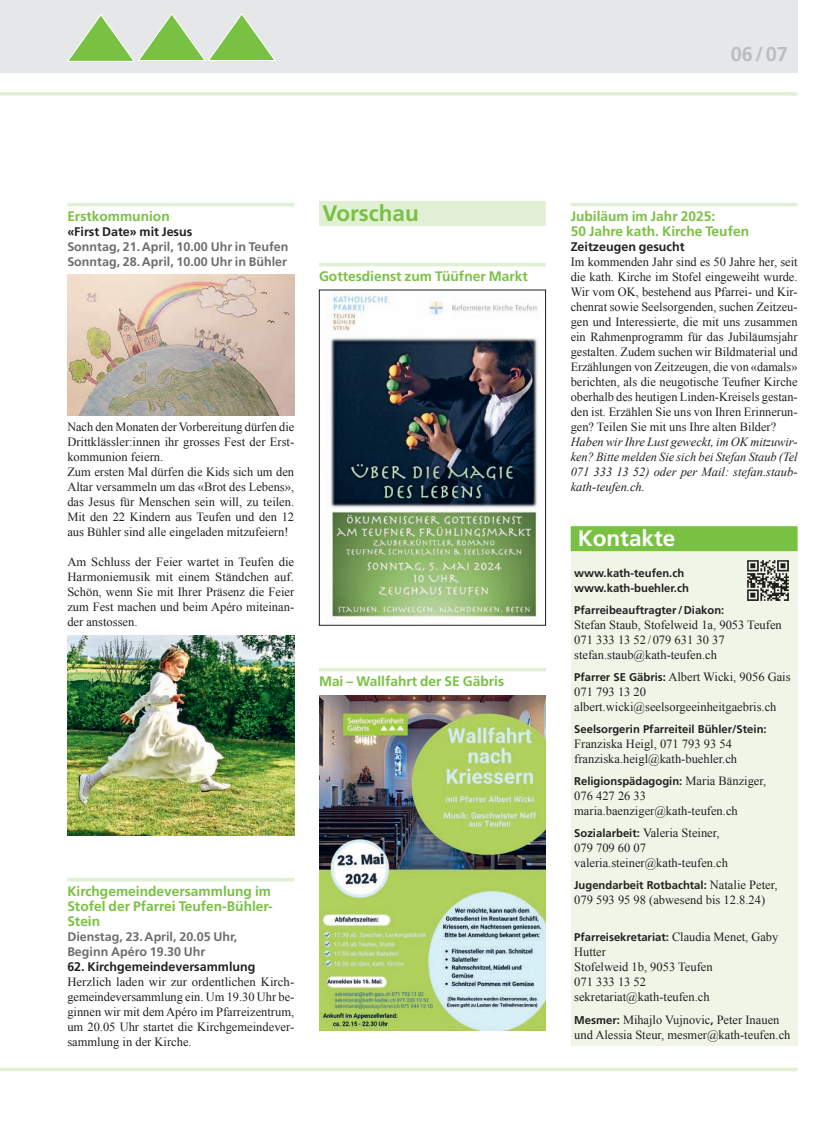
<style>
.page{position:relative;width:833px;height:1134px;background:#fff}
.page>*{position:absolute;margin:0;border:0;box-sizing:border-box;transform-origin:0 0}
.t1{font:700 22.5px "Frutiger LT Std";color:#79c142}
.t2{font:700 22.5px "Frutiger LT Std";color:#fff}
.t3{font:700 20px "Frutiger LT Std";color:#bcbdc0}
.t4{font:700 13.75px/15px "Frutiger LT Std";color:#79c142;text-align:justify}
.t5{font:12.5px/15px "Times New Roman";color:#231f20}
.t6{font:italic 12.5px/15px "Times New Roman";color:#231f20;text-align:justify}
.t7{font:700 12.5px/15px "Frutiger LT Std";color:#6c6d70}
.t8{font:700 12.5px "Frutiger LT Std";color:#231f20}
.t9{font:700 11.25px/15px "Frutiger LT Std";color:#231f20}
.s1{font-family:"Frutiger LT Std";font-weight:700;font-size:11.25px}
.s2{font-family:"Times New Roman";font-weight:400;font-size:12.5px}
</style>
<div class="page">
<div style="left:0;top:0;width:797px;height:73px;background:#e6e7e9"></div>
<hr style="left:0;top:92px;width:797px;height:4px;background:#e1efd4">
<svg style="left:67px;top:14px;width:208px;height:48px"></svg>
<hr style="left:0;top:1068px;width:797px;height:3px;background:#e1efd4">
<hr style="left:67px;top:203px;width:227px;height:3px;background:#e1efd4">
<hr style="left:67px;top:878px;width:227px;height:3px;background:#e1efd4">
<img style="left:67px;top:275px;width:227px;height:141px">
<img style="left:67px;top:635px;width:227px;height:201px">
<div style="left:319px;top:201px;width:227px;height:25px;background:#e1efd4"></div>
<hr style="left:319px;top:263px;width:227px;height:3px;background:#e1efd4">
<hr style="left:319px;top:668px;width:227px;height:3px;background:#e1efd4">
<img style="left:330px;top:293px;width:209px;height:327px">
<div style="left:319px;top:290px;width:227px;height:336px;border:1px solid #231f20"></div>
<img style="left:319px;top:696px;width:227px;height:335px">
<hr style="left:570px;top:203px;width:227px;height:3px;background:#e1efd4">
<div style="left:570px;top:529px;width:227px;height:517px;background:#eff6e8"></div>
<div style="left:570px;top:526px;width:227px;height:25px;background:#79c142"></div>
<img style="left:748px;top:560px;width:40px;height:40px">
<h2 class="t3" style="left:730px;top:42px;width:59px">06/07</h2>
<p class="t4" style="left:67px;top:208px;width:104px">Erstkommunion</p>
<p class="t8" style="left:67px;top:224px;width:127px">«First Date» mit Jesus</p>
<p class="t7" style="left:67px;top:239px;width:223px">Sonntag, 21.April, 10.00 Uhr in Teufen<br>Sonntag, 28.April, 10.00 Uhr in Bühler</p>
<h1 class="t1" style="left:322px;top:199px;width:98px">Vorschau</h1>
<p class="t4" style="left:319px;top:268px;width:210px">Gottesdienst zum Tüüfner Markt</p>
<p class="t5" style="left:67px;top:419px;width:228px">Nach den Monaten der Vorbereitung dürfen die Drittklässler:innen ihr grosses Fest der Erst&shy;kommunion feiern.<br>Zum ersten Mal dürfen die Kids sich um den Altar versammeln um das «Brot des Lebens», das Jesus für Menschen sein will, zu teilen.<br>Mit den 22 Kindern aus Teufen und den 12 aus Bühler sind alle eingeladen mitzufeiern!</p>
<p class="t5" style="left:67px;top:554px;width:228px;text-align:justify">Am Schluss der Feier wartet in Teufen die Harmoniemusik mit einem Ständchen auf.<br>Schön, wenn Sie mit Ihrer Präsenz die Feier zum Fest machen und beim Apéro miteinan&shy;der anstossen.</p>
<p class="t4" style="left:319px;top:673px;width:187px">Mai – Wallfahrt der SE Gäbris</p>
<p class="t4" style="left:67px;top:883px;width:207px">Kirchgemeindeversammlung im Stofel der Pfarrei Teufen-Bühler-Stein</p>
<p class="t7" style="left:67px;top:929px;width:171px">Dienstag, 23.April, 20.05 Uhr,<br>Beginn Apéro 19.30 Uhr</p>
<p class="t8" style="left:67px;top:959px;width:190px">62. Kirchgemeindeversammlung</p>
<p class="t5" style="left:67px;top:974px;width:228px;text-align:justify">Herzlich laden wir zur ordentlichen Kirch&shy;gemeindeversammlung ein. Um 19.30 Uhr be&shy;ginnen wir mit dem Apéro im Pfarreizentrum, um 20.05 Uhr startet die Kirchgemeindever&shy;sammlung in der Kirche.</p>
<p class="t4" style="left:570px;top:208px;width:180px">Jubiläum im Jahr 2025:<br>50 Jahre kath. Kirche Teufen</p>
<p class="t8" style="left:570px;top:239px;width:115px">Zeitzeugen gesucht</p>
<p class="t5" style="left:570px;top:254px;width:228px;text-align:justify">Im kommenden Jahr sind es 50 Jahre her, seit die kath. Kirche im Stofel eingeweiht wurde.<br>Wir vom OK, bestehend aus Pfarrei- und Kir&shy;chenrat sowie Seelsorgenden, suchen Zeitzeu&shy;gen und Interessierte, die mit uns zusammen ein Rahmenprogramm für das Jubiläumsjahr gestalten. Zudem suchen wir Bildmaterial und Erzählungen von Zeitzeugen, die von «damals» berichten, als die neugotische Teufner Kirche oberhalb des heutigen Linden-Kreisels gestan&shy;den ist. Erzählen Sie uns von Ihren Erinnerun&shy;gen? Teilen Sie mit uns Ihre alten Bilder?</p>
<p class="t6" style="left:570px;top:434px;width:228px">Haben wir Ihre Lust geweckt, im OK mitzuwir&shy;ken? Bitte melden Sie sich bei Stefan Staub (Tel 071 333 13 52) oder per Mail: stefan.staub&shy;kath-teufen.ch.</p>
<h1 class="t2" style="left:578px;top:525px;width:99px">Kontakte</h1>
<p class="t9" style="left:574px;top:565px;width:116px">www.kath-teufen.ch www.kath-buehler.ch</p>
<p class="t9" style="left:574px;top:602px;width:152px">Pfarreibeauftragter/Diakon:</p>
<p class="t5" style="left:574px;top:617px;width:209px">Stefan Staub, Stofelweid 1a, 9053 Teufen<br>071 333 13 52 / 079 631 30 37 stefan.staub@kath-teufen.ch</p>
<p class="t5" style="left:574px;top:669px;width:218px"><span class="s1">Pfarrer SE Gäbris:</span> Albert Wicki, 9056 Gais<br>071 793 13 20 albert.wicki@seelsorgeeinheitgaebris.ch</p>
<p class="t9" style="left:574px;top:722px;width:194px">Seelsorgerin Pfarreiteil Bühler/Stein:</p>
<p class="t5" style="left:574px;top:736px;width:164px">Franziska Heigl, 071 793 93 54 franziska.heigl@kath-buehler.ch</p>
<p class="t9" style="left:574px;top:774px;width:193px">Religionspädagogin: <span class="s2">Maria Bänziger,</span></p>
<p class="t5" style="left:574px;top:788px;width:165px">076 427 26 33 maria.baenziger@kath-teufen.ch</p>
<p class="t5" style="left:574px;top:825px;width:155px"><span class="s1">Sozialarbeit:</span> Valeria Steiner,<br>079 709 60 07 valeria.steiner@kath-teufen.ch</p>
<p class="t9" style="left:574px;top:878px;width:205px">Jugendarbeit Rotbachtal: <span class="s2">Natalie Peter,</span></p>
<p class="t5" style="left:574px;top:892px;width:192px">079 593 95 98 (abwesend bis 12.8.24)</p>
<p class="t9" style="left:574px;top:930px;width:205px">Pfarreisekretariat: <span class="s2">Claudia Menet, Gaby</span></p>
<p class="t5" style="left:574px;top:944px;width:140px">Hutter<br>Stofelweid 1b, 9053 Teufen<br>071 333 13 52 sekretariat@kath-teufen.ch</p>
<p class="t5" style="left:574px;top:1012px;width:218px"><span class="s1">Mesmer:</span> Mihajlo Vujnovic<span class="s1">,</span> Peter Inauen und Alessia Steur, mesmer@kath-teufen.ch</p>
</div>
